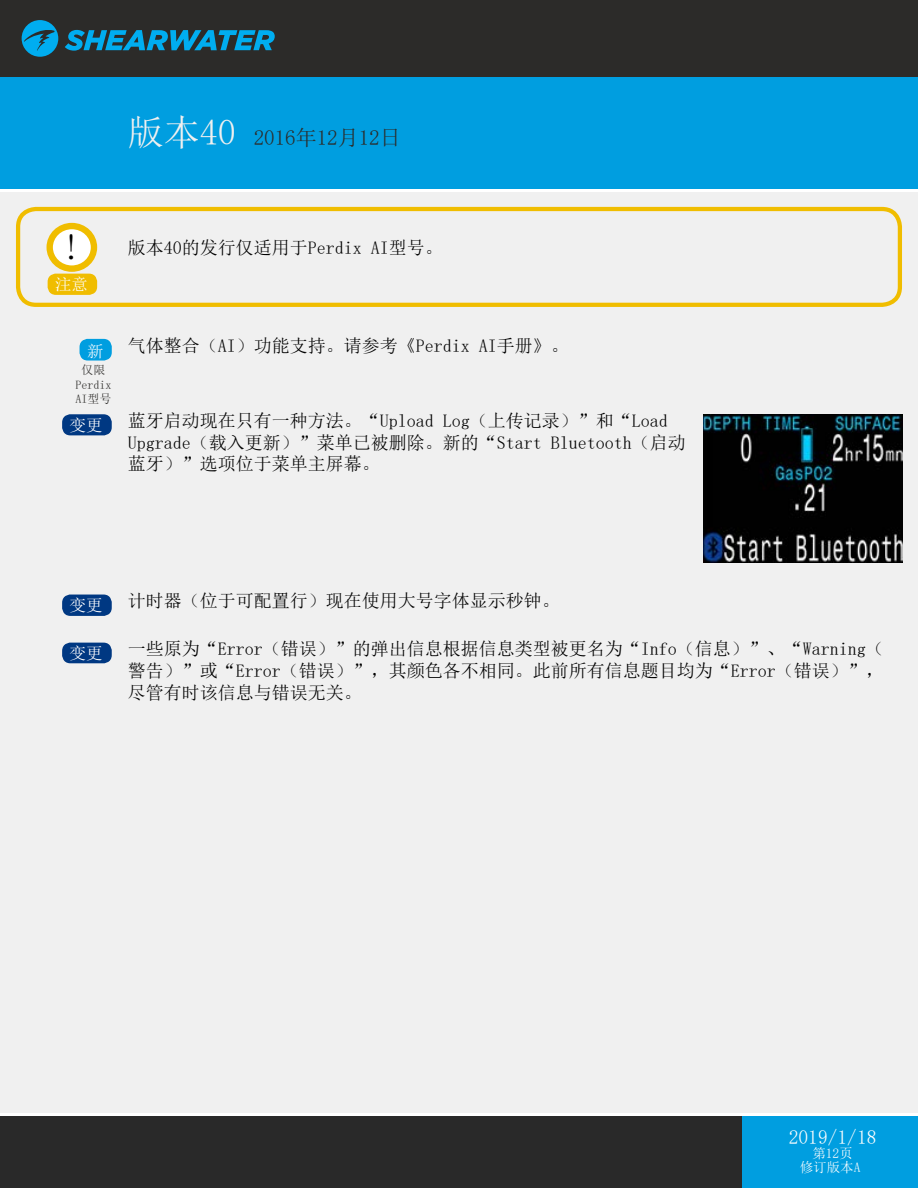
<style>
.page{position:relative;width:918px;height:1188px;background:#fff}
.page>*{position:absolute;margin:0;border:0;box-sizing:border-box;transform-origin:0 0}
.t1{font:36px "Sim Sun";color:#000}
.t2{font:21px "N Sim Sun";color:#2c2b29}
.t3{font:19.5px "Sim Sun";color:#fff}
.t4{font:18px/21.6px "Sim Sun";color:#000}
.t5{font:16.5px "Sim Sun";color:#fff}
.t6{font:13.5px "Sim Sun";color:#fff}
.t7{font:12px/14.4px "N Sim Sun";color:#2c2b29;text-align:center}
.s1{font-size:36px;color:#f0f0f0}
</style>
<div class="page">
<div style="left:0;top:0;width:918px;height:77px;background:#2c2b29"></div>
<div style="left:0;top:77px;width:918px;height:114px;background:#009ee0"></div>
<div style="left:0;top:1114px;width:918px;height:74px;background:#292929"></div>
<div style="left:0;top:191px;width:918px;height:923px;background:#f0f0f0"></div>
<svg style="left:65px;top:30px;width:210px;height:21px"></svg>
<svg style="left:22px;top:20px;width:36px;height:37px"></svg>
<div style="left:742px;top:1114px;width:176px;height:74px;background:#009ee0"></div>
<hr style="left:0;top:189px;width:918px;height:3px;background:#fff">
<hr style="left:0;top:1113px;width:918px;height:3px;background:#fff">
<div style="left:16px;top:207px;width:886px;height:100px;border:4px solid #f0bd00;border-radius:18px"></div>
<svg style="left:50px;top:226px;width:44px;height:43px"></svg>
<div style="left:47px;top:223px;width:50px;height:49px;border:6px solid #f0bd00;border-radius:50%"></div>
<div style="left:48px;top:274px;width:48px;height:20px;background:#f0bd00;border-radius:8px"></div>
<div style="left:48px;top:274px;width:49px;height:21px;border:2px solid #f0bd00;border-radius:8px"></div>
<div style="left:63px;top:415px;width:48px;height:20px;background:#003882;border-radius:8px"></div>
<div style="left:62px;top:414px;width:50px;height:21px;border:2px solid #003882;border-radius:8px"></div>
<div style="left:63px;top:595px;width:48px;height:20px;background:#003882;border-radius:8px"></div>
<div style="left:62px;top:595px;width:50px;height:21px;border:2px solid #003882;border-radius:8px"></div>
<div style="left:63px;top:643px;width:48px;height:20px;background:#003882;border-radius:8px"></div>
<div style="left:62px;top:643px;width:50px;height:20px;border:2px solid #003882;border-radius:8px"></div>
<div style="left:80px;top:340px;width:31px;height:20px;background:#009ee0;border-radius:8px"></div>
<div style="left:80px;top:339px;width:32px;height:22px;border:2px solid #009ee0;border-radius:8px"></div>
<img style="left:703px;top:414px;width:199px;height:149px">
<p class="t2" style="left:128px;top:127px;width:274px"><span class="s1">版本40</span> 2016年12月12日</p>
<h1 class="t1" style="left:62px;top:229px;width:19px">!</h1>
<p class="t4" style="left:128px;top:236px;width:316px">版本40的发行仅适用于Perdix AI型号。</p>
<p class="t5" style="left:55px;top:276px;width:35px">注意</p>
<p class="t5" style="left:87px;top:343px;width:18px">新</p>
<p class="t4" style="left:128px;top:334px;width:442px">气体整合（AI）功能支持。请参考《Perdix AI手册》。</p>
<p class="t7" style="left:76px;top:363px;width:37px">仅限<br>Perdix<br>AI型号</p>
<p class="t5" style="left:70px;top:416px;width:34px">变更</p>
<p class="t4" style="left:128px;top:410px;width:559px">蓝牙启动现在只有一种方法。“Upload Log（上传记录）”和“Load<br>Upgrade（载入更新）”菜单已被删除。新的“Start Bluetooth（启动蓝牙）”选项位于菜单主屏幕。</p>
<p class="t5" style="left:70px;top:597px;width:34px">变更</p>
<p class="t5" style="left:70px;top:645px;width:34px">变更</p>
<p class="t4" style="left:128px;top:590px;width:433px">计时器（位于可配置行）现在使用大号字体显示秒钟。</p>
<p class="t4" style="left:128px;top:638px;width:757px;text-align:justify">一些原为“Error（错误）”的弹出信息根据信息类型被更名为“Info（信息）”、“Warning（警告）”或“Error（错误）”，其颜色各不相同。此前所有信息题目均为“Error（错误）”，尽管有时该信息与错误无关。</p>
<p class="t3" style="left:789px;top:1127px;width:89px">2019/1/18</p>
<p class="t6" style="left:800px;top:1161px;width:62px">修订版本A</p>
<p class="t6" style="left:812px;top:1146px;width:42px">第12页</p>
</div>
